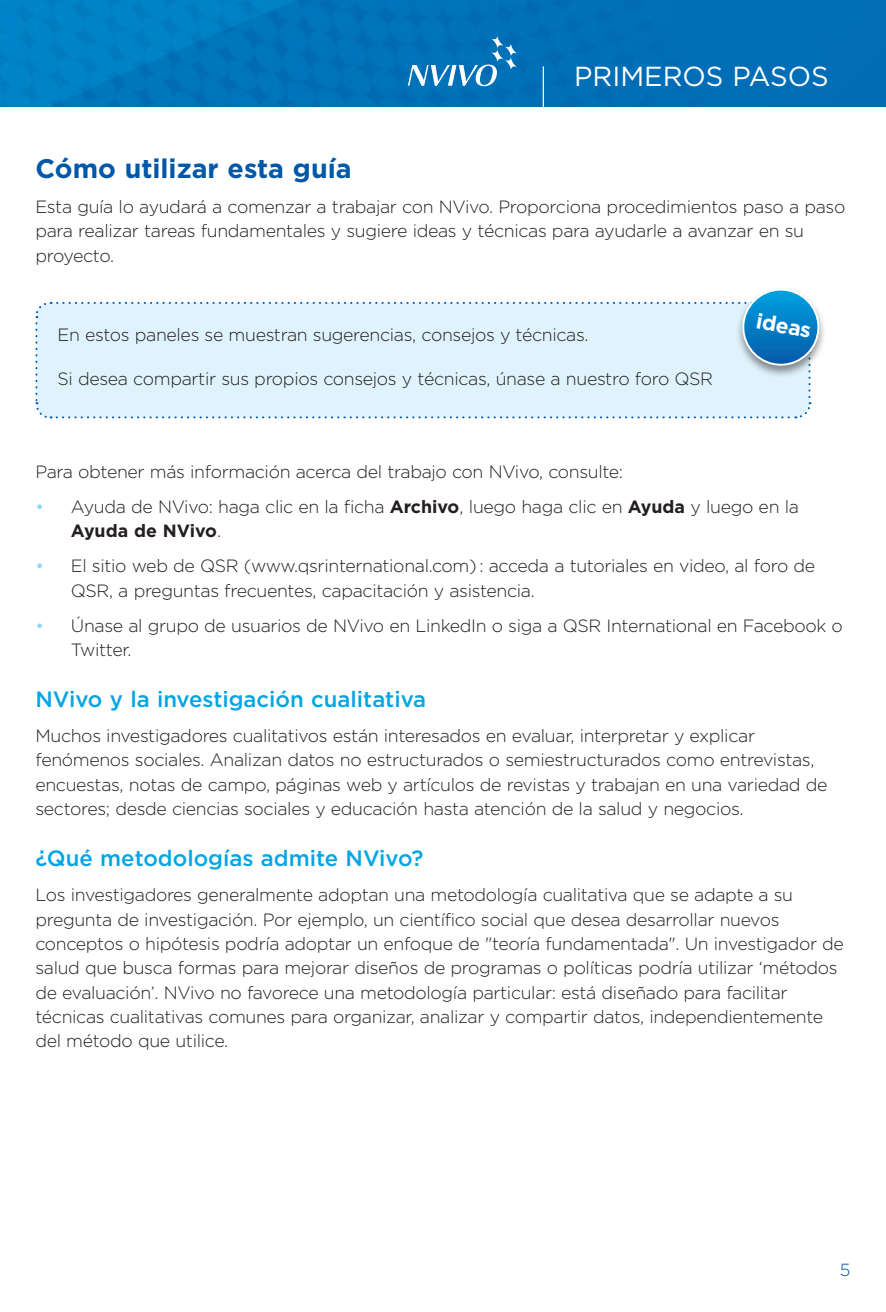
<style>
.page{position:relative;width:886px;height:1312px;background:#fff}
.page>*{position:absolute;margin:0;border:0;box-sizing:border-box;transform-origin:0 0}
.t1{font:27.5px "Gotham";color:#fff}
.Headings_-_Dark_Blue{font:700 26.75px "Gotham";color:#0157a8}
.Headings_-_Light_Blu{font:500 22.25px "Gotham";color:#00a5e3}
.Table_Body_Text__QSR{font:700 21.25px "Gotham";color:#fff}
.Main_Body_Text{font:300 17.75px/24.2px "Gotham";letter-spacing:-.02em;color:#231f20}
.t2{font:300 17.5px "Gotham";color:#0157a8}
.s1{font-weight:400;color:#8dd7f7}
.s2{font-weight:700}
</style>
<div class="page">
<img style="left:35px;top:0;width:851px;height:106px">
<svg style="left:408px;top:35px;width:110px;height:51px;background:#2584c1"></svg>
<hr style="left:543px;top:66px;width:1px;height:57px;background:#fff">
<div style="left:0;top:0;width:35px;height:106px;background:#0083c7"></div>
<div style="left:35px;top:301px;width:776px;height:118px;background:#dff3fc"></div>
<div style="left:734px;top:286px;width:93px;height:93px;background:#231f20;opacity:.5"></div>
<svg style="left:743px;top:289px;width:75px;height:75px;background:#0982c6"></svg>
<div style="left:742px;top:288px;width:77px;height:77px;border:2px solid #fff;border-radius:50%"></div>
<h1 class="t1" style="left:574px;top:59px;width:256px">PRIMEROS PASOS</h1>
<p class="Headings_-_Dark_Blue" style="left:35px;top:151px;width:318px">Cómo utilizar esta guía</p>
<p class="Main_Body_Text" style="left:35px;top:194px;width:811px">Esta guía lo ayudará a comenzar a trabajar con NVivo. Proporciona procedimientos paso a paso para realizar tareas fundamentales y sugiere ideas y técnicas para ayudarle a avanzar en su proyecto.</p>
<p class="Main_Body_Text" style="left:58px;top:322px;width:533px">En estos paneles se muestran sugerencias, consejos y técnicas.</p>
<p class="Main_Body_Text" style="left:58px;top:365px;width:657px">Si desea compartir sus propios consejos y técnicas, únase a nuestro foro QSR</p>
<p class="Table_Body_Text__QSR" style="left:759px;top:307px;width:57px;rotate:10deg">ideas</p>
<p class="Main_Body_Text" style="left:35px;top:459px;width:589px">Para obtener más información acerca del trabajo con NVivo, consulte:</p>
<p class="Main_Body_Text" style="left:71px;top:494px;width:729px;text-indent:-35px"><span class="s1">•</span> Ayuda de NVivo: haga clic en la ficha <span class="s2">Archivo</span>, luego haga clic en <span class="s2">Ayuda</span> y luego en la<br><span class="s2">Ayuda de NVivo</span>.</p>
<p class="Main_Body_Text" style="left:71px;top:553px;width:746px;text-indent:-35px"><span class="s1">•</span> El sitio web de QSR (www.qsrinternational.com) : acceda a tutoriales en video, al foro de<br>QSR, a preguntas frecuentes, capacitación y asistencia.</p>
<p class="Main_Body_Text" style="left:71px;top:612px;width:773px;text-indent:-35px"><span class="s1">•</span> Únase al grupo de usuarios de NVivo en LinkedIn o siga a QSR International en Facebook o<br>Twitter.</p>
<p class="Headings_-_Light_Blu" style="left:35px;top:684px;width:392px">NVivo y la investigación cualitativa</p>
<p class="Main_Body_Text" style="left:35px;top:723px;width:793px">Muchos investigadores cualitativos están interesados en evaluar, interpretar y explicar fenómenos sociales. Analizan datos no estructurados o semiestructurados como entrevistas, encuestas, notas de campo, páginas web y artículos de revistas y trabajan en una variedad de sectores; desde ciencias sociales y educación hasta atención de la salud y negocios.</p>
<p class="Headings_-_Light_Blu" style="left:35px;top:843px;width:389px">¿Qué metodologías admite NVivo?</p>
<p class="Main_Body_Text" style="left:35px;top:882px;width:810px">Los investigadores generalmente adoptan una metodología cualitativa que se adapte a su pregunta de investigación. Por ejemplo, un científico social que desea desarrollar nuevos conceptos o hipótesis podría adoptar un enfoque de "teoría fundamentada". Un investigador de salud que busca formas para mejorar diseños de programas o políticas podría utilizar ‘métodos de evaluación’. NVivo no favorece una metodología particular: está diseñado para facilitar técnicas cualitativas comunes para organizar, analizar y compartir datos, independientemente del método que utilice.</p>
<p class="t2" style="left:840px;top:1258px;width:12px">5</p>
</div>
